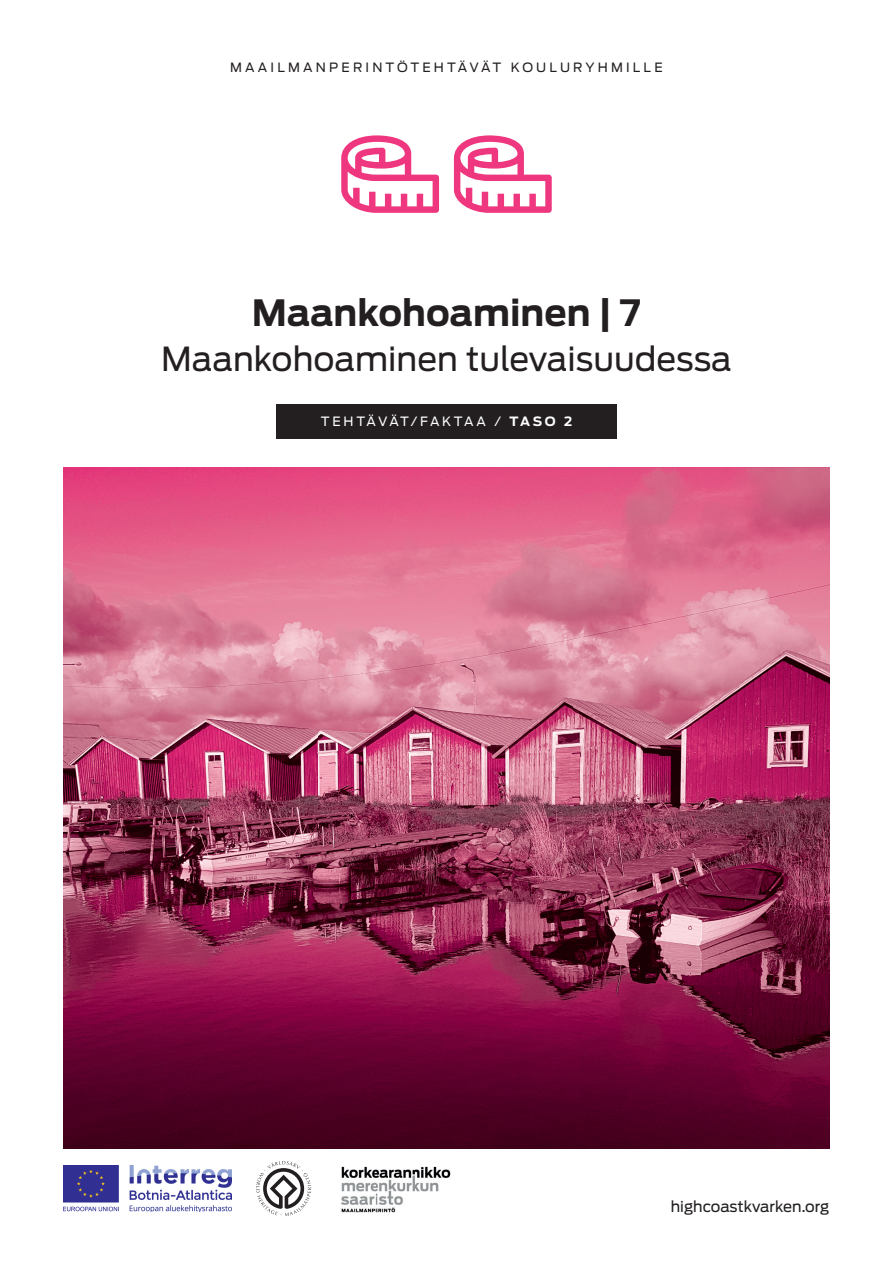
<style>
.page{position:relative;width:893px;height:1263px;background:#fff}
.page>*{position:absolute;margin:0;border:0;box-sizing:border-box;transform-origin:0 0}
.t1{font:700 36px "Antenna";color:#231f20}
.t2{font:33px "Antenna";color:#231f20}
.t3{font:15px "Antenna";color:#231f20}
.t4{font:12.75px "Antenna";letter-spacing:.25em;color:#231f20}
.t5{font:12.75px "Antenna";letter-spacing:.175em;color:#fff}
.s1{font-weight:700}
</style>
<div class="page">
<div style="left:276px;top:404px;width:341px;height:34px;background:#231f20"></div>
<img style="left:64px;top:1165px;width:167px;height:47px">
<svg style="left:256px;top:1161px;width:55px;height:55px"></svg>
<img style="left:341px;top:1166px;width:110px;height:47px">
<img style="left:64px;top:468px;width:765px;height:680px">
<svg style="left:341px;top:135px;width:98px;height:78px"></svg>
<svg style="left:454px;top:135px;width:98px;height:78px"></svg>
<p class="t4" style="left:230px;top:60px;width:434px">MAAILMANPERINTÖTEHTÄVÄT KOULURYHMILLE</p>
<h1 class="t1" style="left:252px;top:292px;width:391px">Maankohoaminen | 7</h1>
<h2 class="t2" style="left:161px;top:339px;width:572px">Maankohoaminen tulevaisuudessa</h2>
<p class="t5" style="left:321px;top:414px;width:253px">TEHTÄVÄT/FAKTAA / <span class="s1">TASO 2</span></p>
<p class="t3" style="left:671px;top:1197px;width:160px">highcoastkvarken.org</p>
</div>
